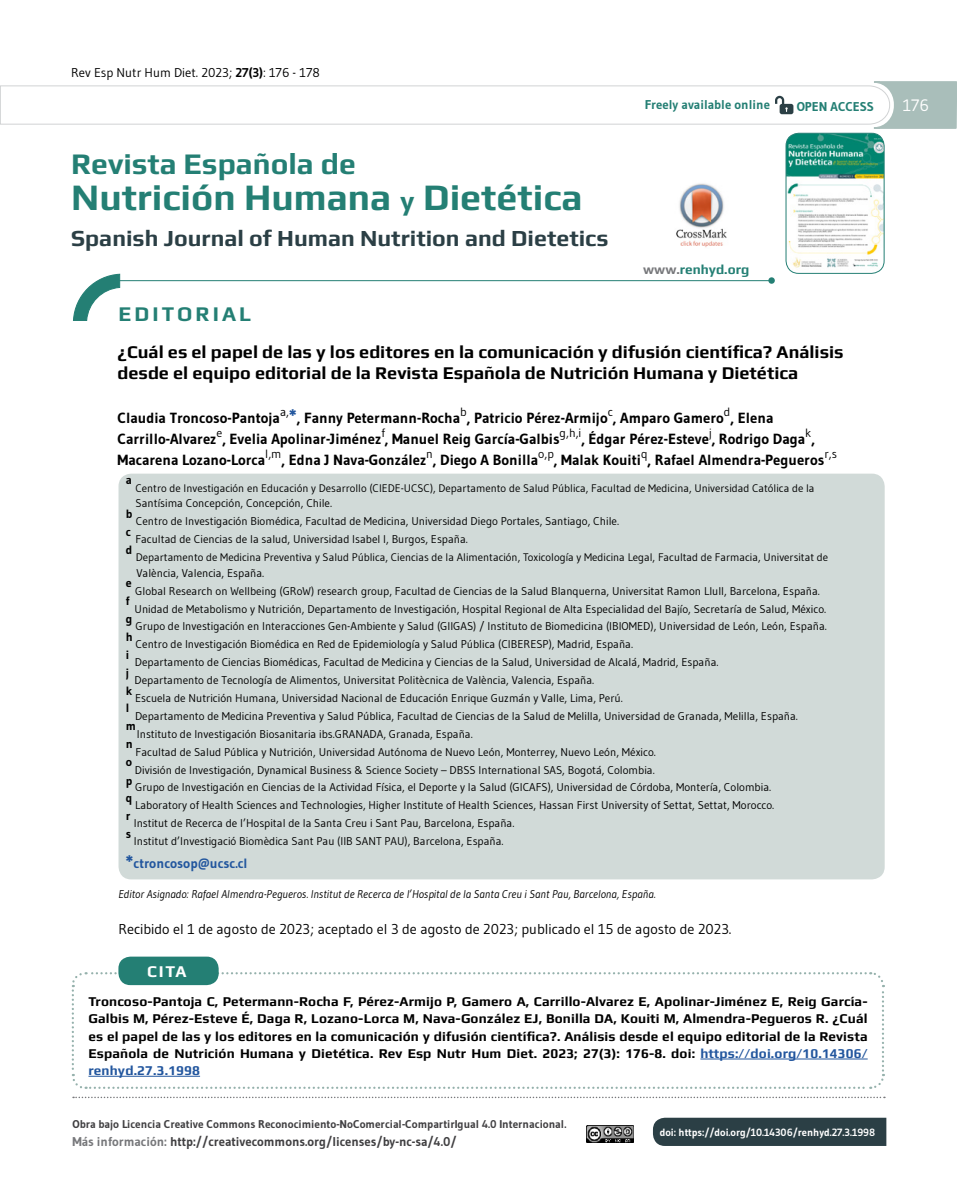
<style>
.page{position:relative;width:957px;height:1191px;background:#fff}
.page>*{position:absolute;margin:0;border:0;box-sizing:border-box;transform-origin:0 0}
.t1{font:700 37.5px "Play";color:#247f74}
.t2{font:700 30px "Play";color:#247f74}
.t3{font:700 23.1px "Play";color:#2b3f45}
.t4{font:700 21px "Play";letter-spacing:.15em;color:#247f74}
.t5{font:700 18px/21px "Play";color:#000}
.t6{font:700 16.5px "Play";color:#fff}
.t7{font:16.5px "Gudea";color:#fff}
.t8{font:700 14.7px "Gudea";color:#000}
.t9{font:14.25px "Gudea";color:#000}
.t10{font:700 13.5px/17.2px "Play";letter-spacing:.01em;color:#000;text-align:justify}
.t11{font:700 13.5px "Gudea";color:#22569e}
.t12{font:700 13.5px "Play";color:#247f74}
.t13{font:700 12.75px "Gudea";color:#414042}
.t14{font:12.75px "Gudea";color:#000}
.t15{font:700 12.75px "Gudea";color:#247f74}
.t16{font:12px "Gudea";color:#000}
.t17{font:700 12px "Gudea";color:#000}
.t18{font:11.25px "Gudea";color:#000}
.t19{font:italic 11.25px "Gudea";color:#000}
.t20{font:700 11.25px "Gudea";color:#414042}
.t21{font:10.95px "Gudea";color:#000}
.t22{font:700 10.5px "Gudea";letter-spacing:-.005em;color:#fff}
.s1{font-weight:700}
.s2{font-size:27px}
.s3{color:#77787b}
.s4{font-size:18px;color:#22569e}
.s5{font-size:18px}
.s6{color:#22569e}
</style>
<div class="page">
<img style="left:786px;top:133px;width:98px;height:138px">
<div style="left:785px;top:133px;width:99px;height:141px;border:1px solid #247f74;border-radius:13px"></div>
<svg style="left:73px;top:1096px;width:812px;height:2px"></svg>
<hr style="left:115px;top:280px;width:655px;height:1px;background:#247f74">
<svg style="left:73px;top:273px;width:48px;height:48px"></svg>
<div style="left:768px;top:277px;width:7px;height:7px;background:#247f74;border-radius:50%"></div>
<div style="left:118px;top:473px;width:766px;height:406px;background:#d1dad8;border-radius:13px"></div>
<svg style="left:0;top:81px;width:957px;height:48px"></svg>
<img style="left:676px;top:183px;width:51px;height:65px">
<svg style="left:71px;top:972px;width:814px;height:117px"></svg>
<hr style="left:700px;top:1058px;width:167px;height:1px;background:#22569e">
<hr style="left:88px;top:1076px;width:112px;height:1px;background:#22569e">
<div style="left:118px;top:956px;width:101px;height:29px;background:#247f74;border-radius:12px"></div>
<img style="left:586px;top:1125px;width:48px;height:17px">
<div style="left:653px;top:1117px;width:233px;height:29px;background:#2b3f45"></div>
<p class="t14" style="left:71px;top:65px;width:250px">Rev Esp Nutr Hum Diet. 2023; <span class="s1">27(3)</span>: 176 - 178</p>
<h2 class="t2" style="left:71px;top:146px;width:286px">Revista Española de</h2>
<h1 class="t1" style="left:71px;top:175px;width:513px">Nutrición Humana <span class="s2">y</span> Dietética</h1>
<h3 class="t3" style="left:71px;top:224px;width:539px">Spanish Journal of Human Nutrition and Dietetics</h3>
<h3 class="t4" style="left:118px;top:301px;width:134px">EDITORIAL</h3>
<p class="t15" style="left:644px;top:96px;width:127px">Freely available online</p>
<p class="t15" style="left:796px;top:98px;width:79px">OPEN ACCESS</p>
<p class="t12" style="left:643px;top:262px;width:108px"><span class="s3">www.</span>renhyd.org</p>
<h3 class="t5" style="left:118px;top:341px;width:727px">¿Cuál es el papel de las y los editores en la comunicación y difusión científica? Análisis desde el equipo editorial de la Revista Española de Nutrición Humana y Dietética</h3>
<h3 class="t8" style="left:118px;top:409px;width:657px">Claudia Troncoso-Pantoja<sup>a,</sup><span class="s4">*</span>, Fanny Petermann-Rocha , Patricio Pérez-Armijo , Amparo Gamero , Elena</h3>
<p class="t16" style="left:460px;top:404px;width:8px">b</p>
<p class="t16" style="left:608px;top:404px;width:7px">c</p>
<p class="t16" style="left:724px;top:404px;width:8px">d</p>
<h3 class="t8" style="left:118px;top:430px;width:443px">Carrillo-Alvarez , Evelia Apolinar-Jiménez , Manuel Reig García-Galbis</h3>
<p class="t16" style="left:216px;top:425px;width:7px">e</p>
<p class="t16" style="left:381px;top:425px;width:5px">f</p>
<p class="t16" style="left:559px;top:425px;width:23px">g,h,i</p>
<h3 class="t8" style="left:581px;top:430px;width:235px">, Édgar Pérez-Esteve , Rodrigo Daga ,</h3>
<p class="t16" style="left:709px;top:425px;width:4px">j</p>
<p class="t16" style="left:805px;top:425px;width:8px">k</p>
<p class="t16" style="left:265px;top:446px;width:18px">l,m</p>
<h3 class="t8" style="left:281px;top:451px;width:146px">, Edna J Nava-González</h3>
<p class="t16" style="left:426px;top:446px;width:8px">n</p>
<h3 class="t8" style="left:433px;top:451px;width:107px">, Diego A Bonilla</h3>
<p class="t16" style="left:538px;top:446px;width:17px">o,p</p>
<h3 class="t8" style="left:554px;top:451px;width:272px">, Malak Kouiti , Rafael Almendra-Pegueros</h3>
<p class="t16" style="left:641px;top:446px;width:8px">q</p>
<p class="t16" style="left:824px;top:446px;width:14px">r,s</p>
<h3 class="t8" style="left:118px;top:451px;width:149px">Macarena Lozano-Lorca</h3>
<p class="t17" style="left:126px;top:472px;width:8px">a</p>
<p class="t21" style="left:135px;top:481px;width:680px">Centro de Investigación en Educación y Desarrollo (CIEDE-UCSC), Departamento de Salud Pública, Facultad de Medicina, Universidad Católica de la</p>
<p class="t18" style="left:136px;top:496px;width:198px">Santísima Concepción, Concepción, Chile.</p>
<p class="t17" style="left:126px;top:506px;width:8px">b</p>
<p class="t18" style="left:136px;top:514px;width:485px">Centro de Investigación Biomédica, Facultad de Medicina, Universidad Diego Portales, Santiago, Chile.</p>
<p class="t17" style="left:126px;top:524px;width:7px">c</p>
<p class="t18" style="left:135px;top:532px;width:334px">Facultad de Ciencias de la salud, Universidad Isabel I, Burgos, España.</p>
<p class="t17" style="left:126px;top:542px;width:8px">d</p>
<p class="t21" style="left:136px;top:550px;width:694px">Departamento de Medicina Preventiva y Salud Pública, Ciencias de la Alimentación, Toxicología y Medicina Legal, Facultad de Farmacia, Universitat de</p>
<p class="t18" style="left:136px;top:566px;width:129px">València, Valencia, España.</p>
<p class="t17" style="left:126px;top:575px;width:7px">e</p>
<p class="t18" style="left:135px;top:584px;width:686px">Global Research on Wellbeing (GRoW) research group, Facultad de Ciencias de la Salud Blanquerna, Universitat Ramon Llull, Barcelona, España.</p>
<p class="t17" style="left:126px;top:593px;width:5px">f</p>
<p class="t18" style="left:135px;top:601px;width:693px">Unidad de Metabolismo y Nutrición, Departamento de Investigación, Hospital Regional de Alta Especialidad del Bajío, Secretaría de Salud, México.</p>
<p class="t17" style="left:126px;top:611px;width:8px">g</p>
<p class="t18" style="left:136px;top:619px;width:693px">Grupo de Investigación en Interacciones Gen-Ambiente y Salud (GIIGAS) / Instituto de Biomedicina (IBIOMED), Universidad de León, León, España.</p>
<p class="t17" style="left:126px;top:629px;width:9px">h</p>
<p class="t18" style="left:136px;top:637px;width:499px">Centro de Investigación Biomédica en Red de Epidemiología y Salud Pública (CIBERESP), Madrid, España.</p>
<p class="t17" style="left:126px;top:647px;width:5px">i</p>
<p class="t18" style="left:135px;top:655px;width:585px">Departamento de Ciencias Biomédicas, Facultad de Medicina y Ciencias de la Salud, Universidad de Alcalá, Madrid, España.</p>
<p class="t17" style="left:126px;top:665px;width:5px">j</p>
<p class="t18" style="left:134px;top:673px;width:461px">Departamento de Tecnología de Alimentos, Universitat Politècnica de València, Valencia, España.</p>
<p class="t17" style="left:126px;top:683px;width:8px">k</p>
<p class="t18" style="left:135px;top:691px;width:489px">Escuela de Nutrición Humana, Universidad Nacional de Educación Enrique Guzmán y Valle, Lima, Perú.</p>
<p class="t17" style="left:126px;top:700px;width:5px">l</p>
<p class="t18" style="left:135px;top:709px;width:664px">Departamento de Medicina Preventiva y Salud Pública, Facultad de Ciencias de la Salud de Melilla, Universidad de Granada, Melilla, España.</p>
<p class="t17" style="left:126px;top:718px;width:12px">m</p>
<p class="t18" style="left:137px;top:727px;width:337px">Instituto de Investigación Biosanitaria ibs.GRANADA, Granada, España.</p>
<p class="t17" style="left:126px;top:736px;width:9px">n</p>
<p class="t18" style="left:136px;top:744px;width:522px">Facultad de Salud Pública y Nutrición, Universidad Autónoma de Nuevo León, Monterrey, Nuevo León, México.</p>
<p class="t17" style="left:126px;top:754px;width:8px">o</p>
<p class="t18" style="left:135px;top:762px;width:521px">División de Investigación, Dynamical Business &amp; Science Society – DBSS International SAS, Bogotá, Colombia.</p>
<p class="t17" style="left:126px;top:773px;width:8px">p</p>
<p class="t18" style="left:135px;top:780px;width:637px">Grupo de Investigación en Ciencias de la Actividad Física, el Deporte y la Salud (GICAFS), Universidad de Córdoba, Montería, Colombia.</p>
<p class="t17" style="left:126px;top:790px;width:8px">q</p>
<p class="t18" style="left:135px;top:798px;width:641px">Laboratory of Health Sciences and Technologies, Higher Institute of Health Sciences, Hassan First University of Settat, Settat, Morocco.</p>
<p class="t17" style="left:126px;top:808px;width:6px">r</p>
<p class="t18" style="left:134px;top:816px;width:382px">Institut de Recerca de l’Hospital de la Santa Creu i Sant Pau, Barcelona, España.</p>
<p class="t17" style="left:126px;top:826px;width:7px">s</p>
<p class="t18" style="left:134px;top:834px;width:371px">Institut d’Investigació Biomèdica Sant Pau (IIB SANT PAU), Barcelona, España.</p>
<p class="t11" style="left:126px;top:855px;width:123px"><span class="s5">*</span>ctroncosop@ucsc.cl</p>
<p class="t19" style="left:118px;top:886px;width:539px">Editor Asignado: Rafael Almendra-Pegueros. Institut de Recerca de l’Hospital de la Santa Creu i Sant Pau, Barcelona, España.</p>
<p class="t9" style="left:118px;top:920px;width:614px">Recibido el 1 de agosto de 2023; aceptado el 3 de agosto de 2023; publicado el 15 de agosto de 2023.</p>
<h3 class="t6" style="left:147px;top:961px;width:41px">CITA</h3>
<p class="t10" style="left:88px;top:992px;width:780px">Troncoso-Pantoja C, Petermann-Rocha F, Pérez-Armijo P, Gamero A, Carrillo-Alvarez E, Apolinar-Jiménez E, Reig García-Galbis M, Pérez-Esteve É, Daga R, Lozano-Lorca M, Nava-González EJ, Bonilla DA, Kouiti M, Almendra-Pegueros R. ¿Cuál es el papel de las y los editores en la comunicación y difusión científica?. Análisis desde el equipo editorial de la Revista Española de Nutrición Humana y Dietética. Rev Esp Nutr Hum Diet. 2023; 27(3): 176-8. doi: <span class="s6">https://doi.org/10.14306/ renhyd.27.3.1998</span></p>
<p class="t20" style="left:72px;top:1117px;width:495px">Obra bajo Licencia Creative Commons Reconocimiento-NoComercial-CompartirIgual 4.0 Internacional.</p>
<p class="t13" style="left:72px;top:1133px;width:386px"><span class="s3">Más información:</span> http://creativecommons.org/licenses/by-nc-sa/4.0/</p>
<p class="t22" style="left:660px;top:1125px;width:217px">doi: https://doi.org/10.14306/renhyd.27.3.1998</p>
<h3 class="t7" style="left:902px;top:95px;width:28px">176</h3>
</div>
